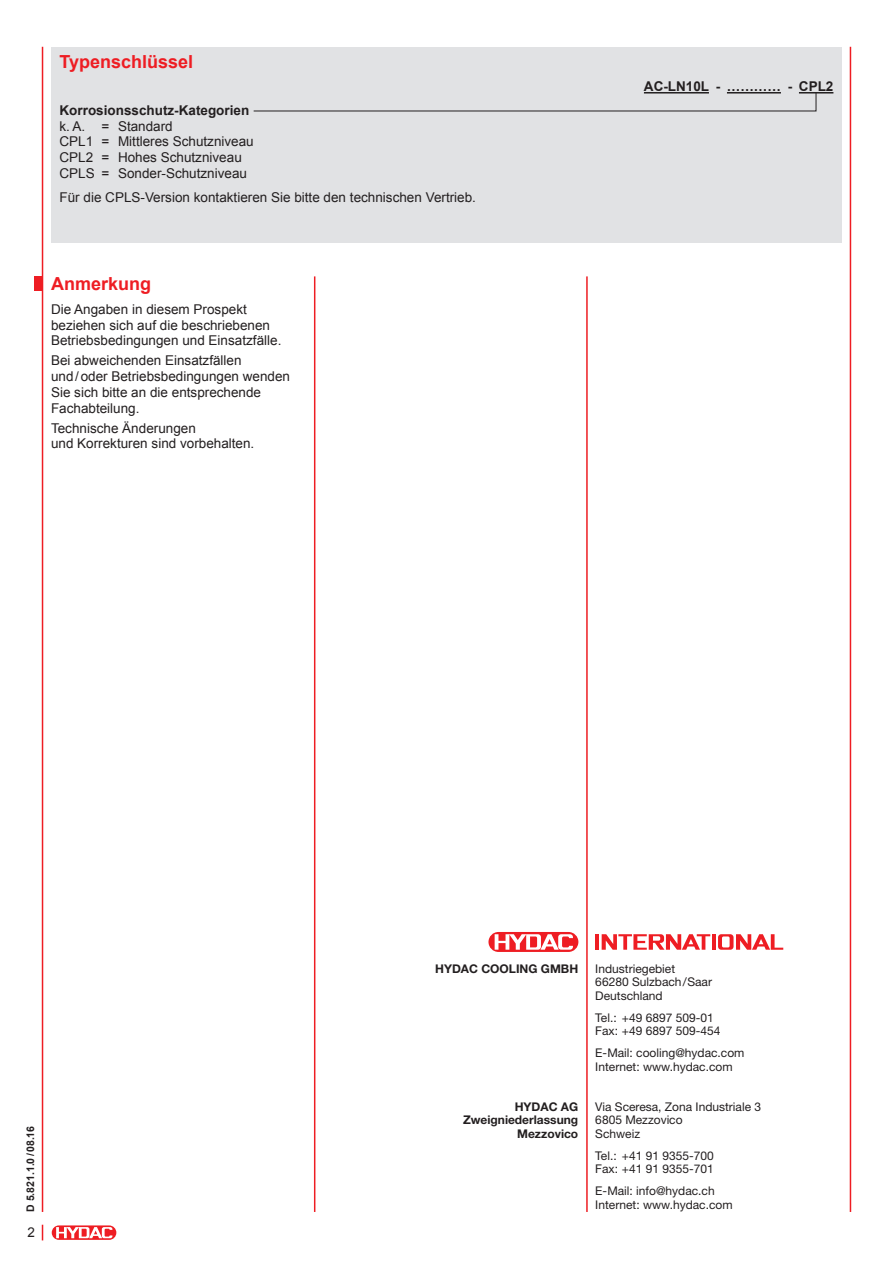
<style>
.page{position:relative;width:893px;height:1263px;background:#fff}
.page>*{position:absolute;margin:0;border:0;box-sizing:border-box;transform-origin:0 0}
.t1{font:700 18px "Arial";color:#ee1d23}
.t2{font:13.5px/15.8px "Arial";color:#231f20}
.t3{font:700 13.5px "Arial";color:#231f20}
.t4{font:12px/13.5px "Helvetica Neue";color:#231f20}
.t5{font:700 12px/13.5px "Helvetica Neue";color:#231f20;text-align:right}
.t6{font:700 10.5px "Arial";color:#231f20}
</style>
<div class="page">
<div style="left:51px;top:1225px;width:66px;height:15px;border:1px solid #fff;border-radius:7px"></div>
<svg style="left:52px;top:1225px;width:64px;height:15px"></svg>
<svg style="left:56px;top:1227px;width:56px;height:11px"></svg>
<svg style="left:42px;top:1225px;width:1px;height:15px"></svg>
<hr style="left:42px;top:47px;width:1px;height:1165px;background:#ee1d23">
<hr style="left:850px;top:47px;width:1px;height:1165px;background:#ee1d23">
<div style="left:34px;top:276px;width:9px;height:14px;background:#ee1d23"></div>
<hr style="left:314px;top:276px;width:1px;height:936px;background:#ee1d23">
<hr style="left:586px;top:276px;width:2px;height:936px;background:#ee1d23">
<div style="left:488px;top:931px;width:91px;height:22px;border:2px solid #fff;border-radius:10px"></div>
<div style="left:488px;top:932px;width:90px;height:20px;background:#ee1d23;border-radius:10px"></div>
<svg style="left:495px;top:934px;width:78px;height:16px"></svg>
<hr style="left:595px;top:934px;width:4px;height:16px;background:#ee1d23">
<hr style="left:712px;top:934px;width:3px;height:16px;background:#ee1d23">
<svg style="left:718px;top:934px;width:65px;height:16px"></svg>
<svg style="left:602px;top:934px;width:108px;height:16px"></svg>
<div style="left:51px;top:47px;width:791px;height:195px;background:#e1e2e4"></div>
<hr style="left:799px;top:92px;width:34px;height:2px;background:#231f20">
<svg style="left:253px;top:92px;width:564px;height:20px"></svg>
<h1 class="t1" style="left:60px;top:50px;width:135px">Typenschlüssel</h1>
<p class="t3" style="left:60px;top:101px;width:191px">Korrosionsschutz-Kategorien</p>
<p class="t2" style="left:60px;top:118px;width:196px">k. A. = Standard<br>CPL1 = Mittleres Schutzniveau<br>CPL2 = Hohes Schutzniveau<br>CPLS = Sonder-Schutzniveau</p>
<p class="t2" style="left:60px;top:190px;width:418px">Für die CPLS-Version kontaktieren Sie bitte den technischen Vertrieb.</p>
<h1 class="t1" style="left:51px;top:271px;width:102px">Anmerkung</h1>
<p class="t2" style="left:51px;top:301px;width:232px">Die Angaben in diesem Prospekt beziehen sich auf die beschriebenen<br>Betriebsbedingungen und Einsatzfälle.</p>
<p class="t2" style="left:51px;top:353px;width:241px">Bei abweichenden Einsatzfällen und/oder Betriebsbedingungen wenden<br>Sie sich bitte an die entsprechende<br>Fachabteilung.</p>
<p class="t2" style="left:51px;top:420px;width:205px">Technische Änderungen<br>und Korrekturen sind vorbehalten.</p>
<p class="t3" style="left:644px;top:77px;width:191px">AC-LN10L - ………… - CPL2</p>
<p class="t6" style="left:23px;top:1212px;width:88px;rotate:-90deg">D 5.821.1.0/08.16</p>
<p class="t2" style="left:27px;top:1224px;width:9px">2</p>
<p class="t5" style="left:435px;top:961px;width:145px">HYDAC COOLING GMBH</p>
<p class="t5" style="left:463px;top:1099px;width:117px">HYDAC AG<br>Zweigniederlassung<br>Mezzovico</p>
<p class="t4" style="left:595px;top:961px;width:118px">Industriegebiet<br>66280 Sulzbach/Saar<br>Deutschland</p>
<p class="t4" style="left:595px;top:1010px;width:127px">Tel.: +49 6897 509-01<br>Fax: +49 6897 509-454</p>
<p class="t4" style="left:595px;top:1046px;width:151px">E-Mail: cooling@hydac.com<br>Internet: www.hydac.com</p>
<p class="t4" style="left:595px;top:1100px;width:167px">Via Sceresa, Zona Industriale 3<br>6805 Mezzovico<br>Schweiz</p>
<p class="t4" style="left:595px;top:1149px;width:120px">Tel.: +41 91 9355-700<br>Fax: +41 91 9355-701</p>
<p class="t4" style="left:595px;top:1184px;width:139px">E-Mail: info@hydac.ch<br>Internet: www.hydac.com</p>
</div>
